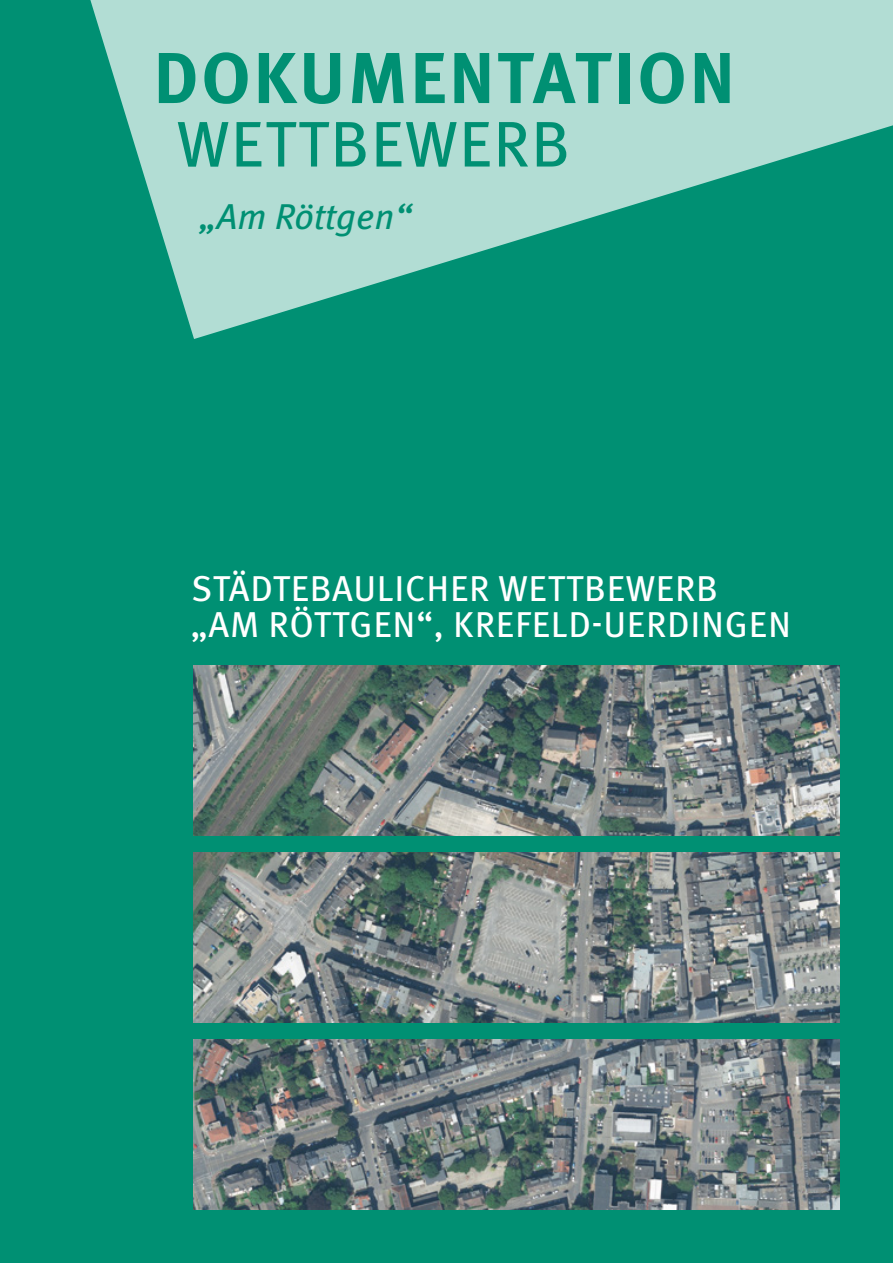
<style>
.page{position:relative;width:893px;height:1263px;background:#009073}
.page>*{position:absolute;margin:0;border:0;box-sizing:border-box;transform-origin:0 0}
.t1{font:700 72px "Meta Pro";letter-spacing:.035em;color:#009073}
.t2{font:64.5px "Meta Pro";letter-spacing:.02em;color:#009073}
.t3{font:36px/36px "Meta Pro";letter-spacing:.02em;color:#fff}
.t4{font:italic 36px "Meta Pro";color:#009073}
</style>
<div class="page">
<svg style="left:90px;top:0;width:803px;height:339px;fill:#b2ddd4"></svg>
<img style="left:193px;top:665px;width:647px;height:171px">
<img style="left:193px;top:852px;width:647px;height:170px">
<img style="left:193px;top:1039px;width:647px;height:171px">
<h1 class="t1" style="left:153px;top:22px;width:583px">DOKUMENTATION</h1>
<h2 class="t2" style="left:177px;top:95px;width:395px">WETTBEWERB</h2>
<p class="t4" style="left:200px;top:189px;width:213px">„Am Röttgen“</p>
<p class="t3" style="left:191px;top:568px;width:602px">STÄDTEBAULICHER WETTBEWERB „AM RÖTTGEN“, KREFELD-UERDINGEN</p>
</div>
